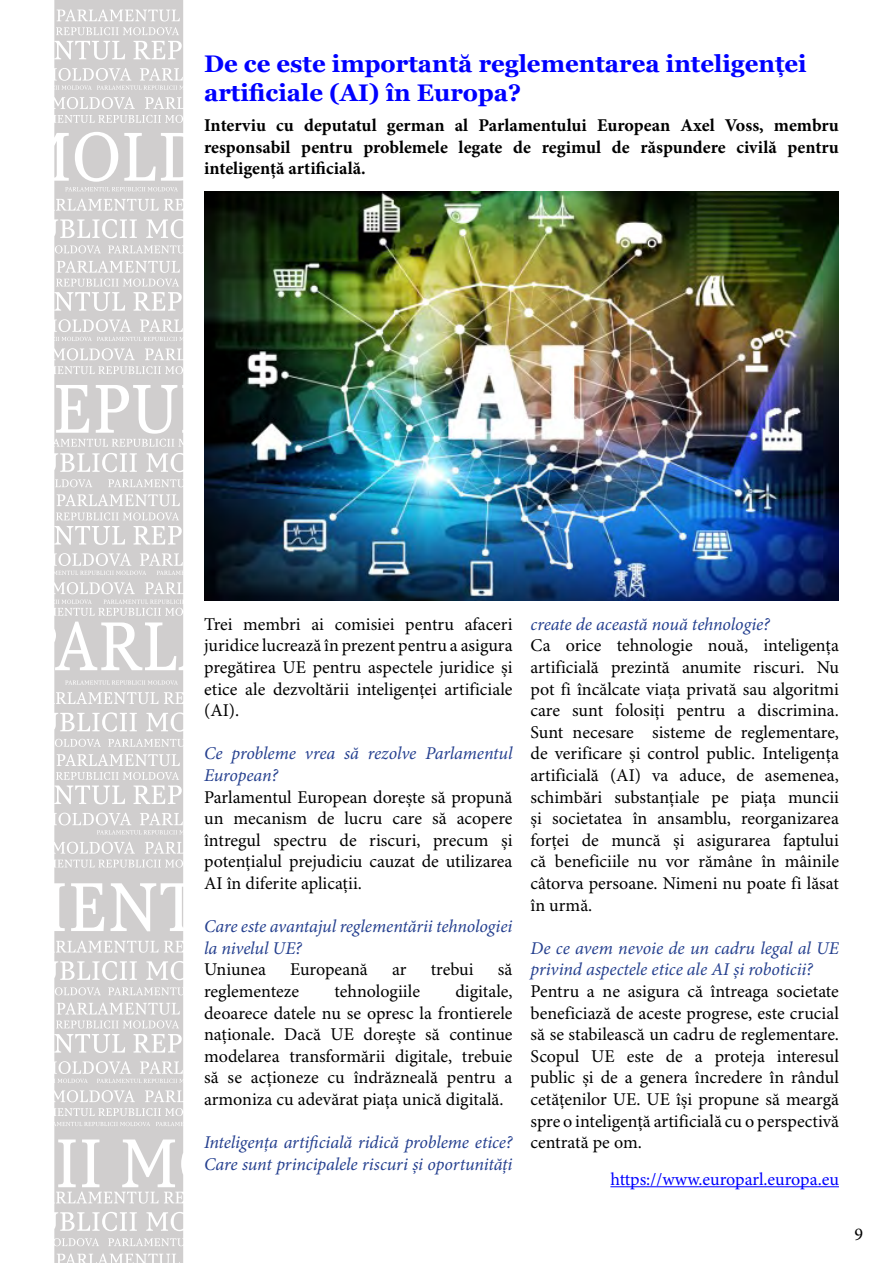
<style>
.page{position:relative;width:893px;height:1263px;background:#fff}
.page>*{position:absolute;margin:0;border:0;box-sizing:border-box;transform-origin:0 0}
.t1{font:700 24px/28.8px "Georgia";color:#00f}
.t2{font:18px/21.6px "Minion Pro";color:#000;text-align:justify}
.t3{font:italic 18px/21.6px "Minion Pro";letter-spacing:-.01em;color:#25408f}
.t4{font:700 18px/21.6px "Minion Pro";color:#000;text-align:justify}
.t5{font:18px "Minion Pro";color:#00f}
</style>
<div class="page">
<svg style="left:54px;top:0;width:129px;height:1263px;fill:#d0cece"></svg>
<svg style="left:54px;top:1090px;width:81px;height:12px"></svg>
<svg style="left:108px;top:987px;width:75px;height:8px"></svg>
<svg style="left:54px;top:479px;width:38px;height:8px"></svg>
<svg style="left:54px;top:739px;width:47px;height:8px"></svg>
<svg style="left:54px;top:600px;width:38px;height:4px"></svg>
<svg style="left:54px;top:571px;width:92px;height:4px"></svg>
<svg style="left:54px;top:1122px;width:96px;height:4px"></svg>
<svg style="left:54px;top:1061px;width:77px;height:22px;background:#dad8d8"></svg>
<hr style="left:610px;top:1186px;width:229px;height:1px;background:#00f">
<img style="left:204px;top:191px;width:635px;height:409px">
<h1 class="t1" style="left:204px;top:50px;width:604px">De ce este importantă reglementarea inteligenței artificiale (AI) în Europa?</h1>
<p class="t4" style="left:204px;top:114px;width:636px">Interviu cu deputatul german al Parlamentului European Axel Voss, membru responsabil pentru problemele legate de regimul de răspundere civilă pentru inteligență artificială.</p>
<p class="t2" style="left:204px;top:614px;width:310px">Trei membri ai comisiei pentru afaceri juridice lucrează în prezent pentru a asigura pregătirea UE pentru aspectele juridice și etice ale dezvoltării inteligenței artificiale (AI).</p>
<p class="t3" style="left:204px;top:743px;width:310px">Ce probleme vrea să rezolve Parlamentul<br>European?</p>
<p class="t2" style="left:204px;top:787px;width:310px">Parlamentul European dorește să propună un mecanism de lucru care să acopere întregul spectru de riscuri, precum și potențialul prejudiciu cauzat de utilizarea AI în diferite aplicații.</p>
<p class="t3" style="left:204px;top:915px;width:310px">Care este avantajul reglementării tehnologiei la nivelul UE?</p>
<p class="t2" style="left:204px;top:959px;width:63px">Uniunea</p>
<p class="t2" style="left:290px;top:959px;width:79px">Europeană</p>
<p class="t2" style="left:392px;top:959px;width:16px">ar</p>
<p class="t2" style="left:431px;top:959px;width:44px">trebui</p>
<p class="t2" style="left:498px;top:959px;width:16px">să</p>
<p class="t2" style="left:204px;top:981px;width:97px">reglementeze</p>
<p class="t2" style="left:334px;top:981px;width:87px">tehnologiile</p>
<p class="t2" style="left:204px;top:981px;width:310px;text-indent:251px">digitale, deoarece datele nu se opresc la frontierele naționale. Dacă UE dorește să continue modelarea transformării digitale, trebuie să se acționeze cu îndrăzneală pentru a armoniza cu adevărat piața unică digitală.</p>
<p class="t3" style="left:204px;top:1131px;width:310px">Inteligența artificială ridică probleme etice?<br>Care sunt principalele riscuri și oportunități</p>
<p class="t3" style="left:531px;top:613px;width:241px">create de această nouă tehnologie?</p>
<p class="t2" style="left:531px;top:635px;width:310px">Ca orice tehnologie nouă, inteligența artificială prezintă anumite riscuri. Nu pot fi încălcate viața privată sau algoritmi care sunt folosiți pentru a discrimina.<br>Sunt necesare sisteme de reglementare, de verificare și control public. Inteligența artificială (AI) va aduce, de asemenea, schimbări substanțiale pe piața muncii și societatea în ansamblu, reorganizarea forței de muncă și asigurarea faptului că beneficiile nu vor rămâne în mâinile câtorva persoane. Nimeni nu poate fi lăsat în urmă.</p>
<p class="t3" style="left:531px;top:937px;width:310px">De ce avem nevoie de un cadru legal al UE privind aspectele etice ale AI și roboticii?</p>
<p class="t2" style="left:531px;top:981px;width:310px">Pentru a ne asigura că întreaga societate beneficiază de aceste progrese, este crucial să se stabilească un cadru de reglementare.<br>Scopul UE este de a proteja interesul public și de a genera încredere în rândul cetățenilor UE. UE își propune să meargă spre o inteligență artificială cu o perspectivă centrată pe om.</p>
<p class="t5" style="left:610px;top:1168px;width:230px">https://www.europarl.europa.eu</p>
<p class="t2" style="left:855px;top:1224px;width:10px">9</p>
</div>
